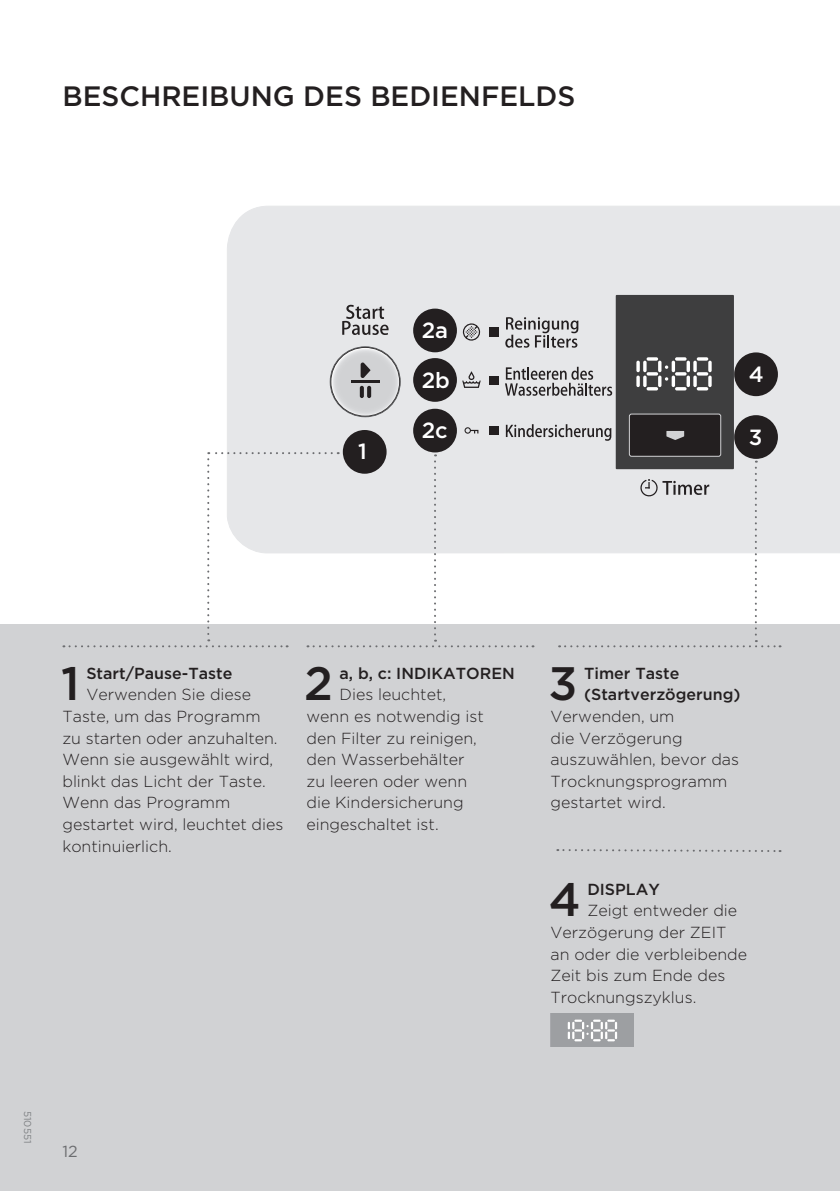
<style>
.page{position:relative;width:840px;height:1191px;background:#fff}
.page>*{position:absolute;margin:0;border:0;box-sizing:border-box;transform-origin:0 0}
.t1{font:500 46.8px "Gotham";color:#231f20}
.t2{font:500 28px "Gotham";color:#231f20}
.t3{font:500 22px "Gotham";color:#fff}
.t4{font:300 16px/21.6px "Gotham";color:#231f20}
.t5{font:500 16px/21.6px "Gotham";color:#231f20}
.t6{font:16px "Gotham";color:#6c6d70}
.t7{font:10px "Gotham";color:#808285}
</style>
<div class="page">
<div style="left:0;top:625px;width:839px;height:566px;background:#d1d2d4"></div>
<div style="left:227px;top:206px;width:612px;height:347px;background:#e6e7e9"></div>
<svg style="left:330px;top:347px;width:70px;height:70px"></svg>
<svg style="left:331px;top:348px;width:68px;height:68px;background:#d2d3d5"></svg>
<div style="left:615px;top:295px;width:118px;height:174px;background:#3e3e3f"></div>
<hr style="left:351px;top:380px;width:28px;height:3px;background:#231f20">
<svg style="left:359px;top:386px;width:12px;height:12px"></svg>
<svg style="left:360px;top:362px;width:10px;height:16px"></svg>
<div style="left:629px;top:414px;width:91px;height:42px;background:#231f20;border-radius:2px"></div>
<div style="left:628px;top:413px;width:92px;height:44px;border:1px solid #d1d2d4;border-radius:2px"></div>
<svg style="left:642px;top:361px;width:4px;height:11px"></svg>
<svg style="left:657px;top:361px;width:4px;height:11px"></svg>
<svg style="left:646px;top:357px;width:11px;height:4px"></svg>
<svg style="left:646px;top:372px;width:11px;height:3px"></svg>
<svg style="left:657px;top:375px;width:4px;height:12px"></svg>
<svg style="left:646px;top:387px;width:11px;height:3px"></svg>
<svg style="left:642px;top:375px;width:4px;height:12px"></svg>
<svg style="left:674px;top:357px;width:12px;height:4px"></svg>
<svg style="left:707px;top:361px;width:4px;height:11px"></svg>
<svg style="left:696px;top:357px;width:11px;height:4px"></svg>
<svg style="left:707px;top:375px;width:4px;height:12px"></svg>
<svg style="left:664px;top:361px;width:43px;height:29px"></svg>
<svg style="left:636px;top:361px;width:3px;height:26px"></svg>
<div style="left:666px;top:431px;width:17px;height:5px;background:#d1d2d4"></div>
<div style="left:489px;top:327px;width:10px;height:9px;background:#231f20"></div>
<div style="left:489px;top:376px;width:10px;height:9px;background:#231f20"></div>
<div style="left:489px;top:426px;width:10px;height:9px;background:#231f20"></div>
<svg style="left:464px;top:427px;width:14px;height:7px"></svg>
<svg style="left:460px;top:321px;width:22px;height:22px"></svg>
<svg style="left:462px;top:371px;width:18px;height:17px"></svg>
<div style="left:413px;top:409px;width:43px;height:43px;background:#231f20;border-radius:50%"></div>
<div style="left:413px;top:358px;width:43px;height:44px;background:#231f20;border-radius:50%"></div>
<div style="left:413px;top:308px;width:43px;height:44px;background:#231f20;border-radius:50%"></div>
<div style="left:342px;top:430px;width:44px;height:44px;background:#231f20;border-radius:50%"></div>
<div style="left:733px;top:415px;width:44px;height:44px;background:#231f20;border-radius:50%"></div>
<div style="left:733px;top:352px;width:44px;height:44px;background:#231f20;border-radius:50%"></div>
<svg style="left:342px;top:305px;width:46px;height:30px"></svg>
<svg style="left:505px;top:317px;width:73px;height:31px;background:#adadaf"></svg>
<svg style="left:504px;top:367px;width:108px;height:29px;background:#b0b0b1"></svg>
<svg style="left:505px;top:424px;width:106px;height:17px;background:#b3b3b5"></svg>
<svg style="left:557px;top:849px;width:223px;height:3px"></svg>
<svg style="left:63px;top:452px;width:470px;height:195px"></svg>
<svg style="left:558px;top:460px;width:222px;height:187px"></svg>
<svg style="left:550px;top:1013px;width:83px;height:33px;background:#aaabae"></svg>
<h2 class="t2" style="left:62px;top:78px;width:41px">Beschreibung</h2>
<h2 class="t2" style="left:303px;top:78px;width:20px">des</h2>
<h2 class="t2" style="left:370px;top:78px;width:40px">Bedienfelds</h2>
<h3 class="t3" style="left:358px;top:437px;width:10px">1</h3>
<h3 class="t3" style="left:421px;top:316px;width:28px">2a</h3>
<h3 class="t3" style="left:421px;top:365px;width:30px">2b</h3>
<h3 class="t3" style="left:421px;top:416px;width:27px">2c</h3>
<h3 class="t3" style="left:748px;top:360px;width:16px">4</h3>
<h3 class="t3" style="left:748px;top:422px;width:15px">3</h3>
<h1 class="t1" style="left:61px;top:653px;width:20px">1</h1>
<p class="t5" style="left:86px;top:662px;width:147px">Start/Pause-Taste</p>
<p class="t4" style="left:62px;top:683px;width:222px;text-indent:24px">Verwenden Sie diese<br>Taste, um das Programm<br>zu starten oder anzuhalten.<br>Wenn sie ausgewählt wird, blinkt das Licht der Taste.<br>Wenn das Programm gestartet wird, leuchtet dies kontinuierlich.</p>
<h1 class="t1" style="left:304px;top:653px;width:30px">2</h1>
<p class="t5" style="left:339px;top:662px;width:177px">a, b, c: INDIKATOREN</p>
<p class="t4" style="left:306px;top:683px;width:179px;text-indent:33px">Dies leuchtet, wenn es notwendig ist den Filter zu reinigen, den Wasserbehälter zu leeren oder wenn die Kindersicherung eingeschaltet ist.</p>
<h1 class="t1" style="left:548px;top:653px;width:30px">3</h1>
<p class="t5" style="left:583px;top:662px;width:158px">Timer Taste (Startverzögerung)</p>
<p class="t4" style="left:550px;top:705px;width:190px">Verwenden, um<br>die Verzögerung auszuwählen, bevor das<br>Trocknungsprogramm gestartet wird.</p>
<h1 class="t1" style="left:548px;top:869px;width:33px">4</h1>
<p class="t5" style="left:587px;top:878px;width:74px">DISPLAY</p>
<p class="t4" style="left:550px;top:899px;width:198px;text-indent:37px">Zeigt entweder die<br>Verzögerung der ZEIT an oder die verbleibende<br>Zeit bis zum Ende des<br>Trocknungszyklus.</p>
<p class="t7" style="left:34px;top:1110px;width:34px;rotate:90deg">510551</p>
<p class="t6" style="left:62px;top:1140px;width:17px">12</p>
</div>
